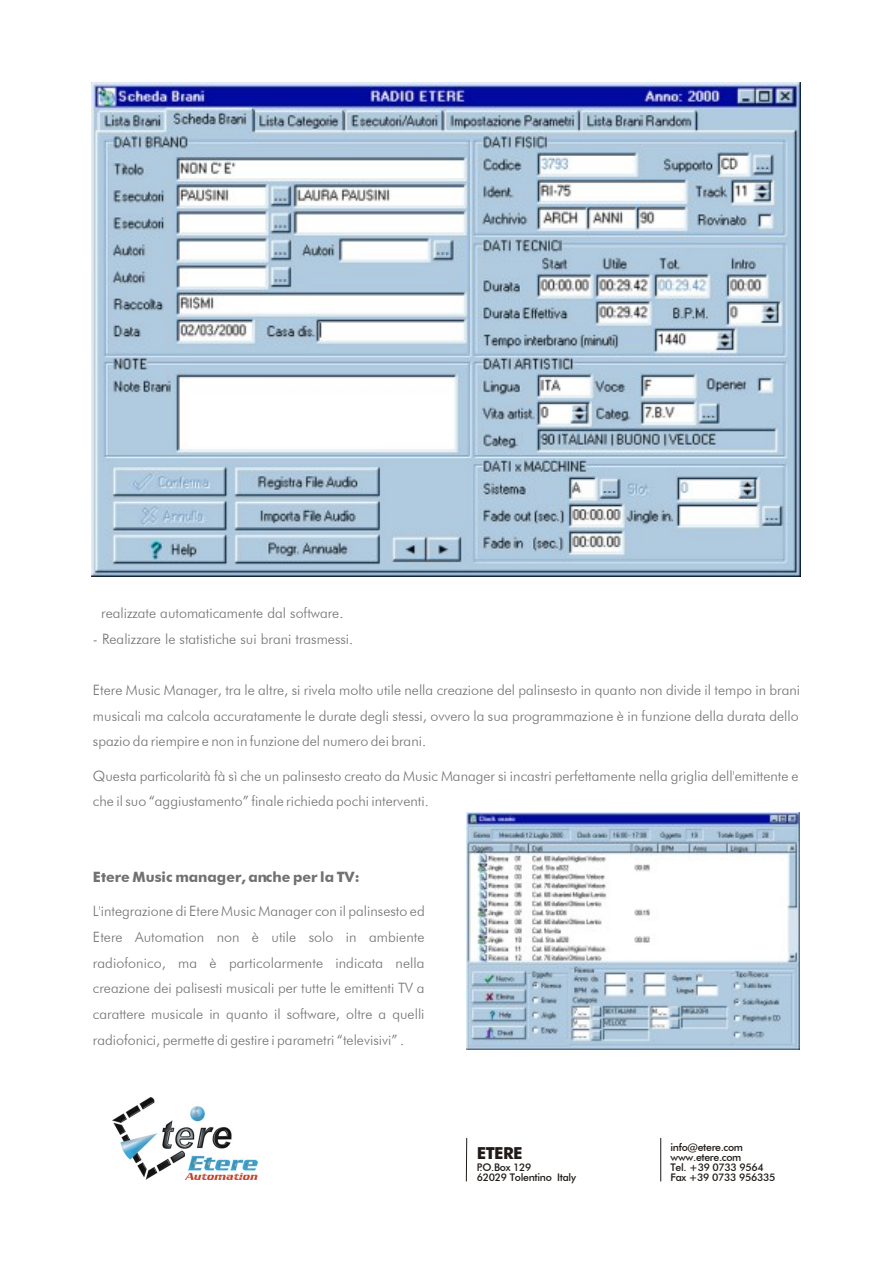
<style>
.page{position:relative;width:894px;height:1263px;background:#fff}
.page>*{position:absolute;margin:0;border:0;box-sizing:border-box;transform-origin:0 0}
.t1{font:700 16.5px "Futura Md BT";letter-spacing:-.03em;color:#1f1a17}
.t2{font:14.25px/25.7px "Futura Lt BT";color:#737070;text-align:justify}
.t3{font:700 14.25px "Futura Md BT";color:#737070}
.t4{font:10.5px/10.1px "Futura Md BT";letter-spacing:-.03em;color:#1f1a17}
</style>
<div class="page">
<hr style="left:466px;top:1138px;width:1px;height:43px;background:#1f1a17">
<hr style="left:661px;top:1138px;width:1px;height:43px;background:#1f1a17">
<img style="left:113px;top:1098px;width:145px;height:82px">
<img style="left:92px;top:82px;width:708px;height:495px">
<img style="left:467px;top:813px;width:333px;height:237px">
<p class="t2" style="left:101px;top:602px;width:244px">realizzate automaticamente dal software.</p>
<p class="t2" style="left:93px;top:627px;width:262px">- Realizzare le statistiche sui brani trasmessi.</p>
<p class="t2" style="left:93px;top:679px;width:709px">Etere Music Manager, tra le altre, si rivela molto utile nella creazione del palinsesto in quanto non divide il tempo in brani musicali ma calcola accuratamente le durate degli stessi, ovvero la sua programmazione è in funzione della durata dello spazio da riempire e non in funzione del numero dei brani.</p>
<p class="t2" style="left:93px;top:764px;width:707px">Questa particolarità fà sì che un palinsesto creato da Music Manager si incastri perfettamente nella griglia dell'emittente e che il suo “aggiustamento” finale richieda pochi interventi.</p>
<p class="t3" style="left:93px;top:871px;width:268px">Etere Music manager, anche per la TV:</p>
<p class="t2" style="left:93px;top:900px;width:333px">L'integrazione di Etere Music Manager con il palinsesto ed Etere Automation non è utile solo in ambiente radiofonico, ma è particolarmente indicata nella creazione dei palisesti musicali per tutte le emittenti TV a carattere musicale in quanto il software, oltre a quelli radiofonici, permette di gestire i parametri “televisivi” .</p>
<p class="t1" style="left:477px;top:1147px;width:47px">ETERE</p>
<p class="t4" style="left:477px;top:1163px;width:101px">P.O.Box 129<br>62029 Tolentino Italy</p>
<p class="t4" style="left:671px;top:1143px;width:107px">info@etere.com www.etere.com<br>Tel. +39 0733 9564<br>Fax +39 0733 956335</p>
</div>
